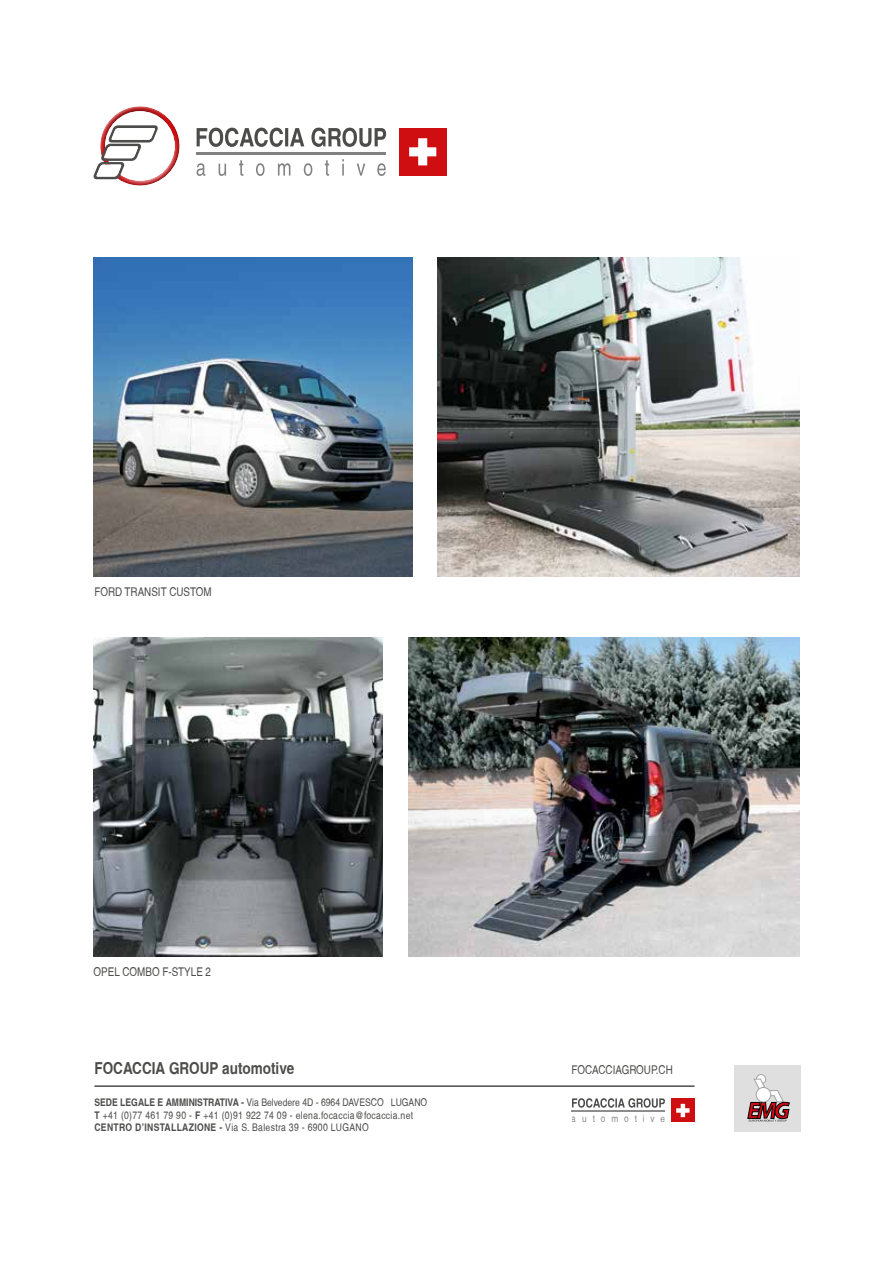
<style>
.page{position:relative;width:893px;height:1263px;background:#fff}
.page>*{position:absolute;margin:0;border:0;box-sizing:border-box;transform-origin:0 0}
.t1{font:700 condensed 16.5px "Helvetica";color:#4c4c4b}
.t2{font:condensed 12px "Helvetica";color:#4c4c4b}
.t3{font:condensed 10.5px/12.6px "Helvetica";letter-spacing:.03em;color:#4c4c4b}
.t4{font:condensed 10.05px "Helvetica";letter-spacing:.585em;color:#4c4c4b}
.s1{font-weight:700}
</style>
<div class="page">
<img style="left:408px;top:638px;width:391px;height:319px">
<img style="left:94px;top:638px;width:289px;height:319px">
<img style="left:94px;top:257px;width:318px;height:319px">
<img style="left:438px;top:257px;width:361px;height:319px">
<div style="left:734px;top:1065px;width:66px;height:66px;background:#dfdfdf"></div>
<hr style="left:94px;top:1085px;width:600px;height:2px;background:#4c4c4b">
<svg style="left:572px;top:1098px;width:93px;height:10px"></svg>
<hr style="left:571px;top:1111px;width:94px;height:1px;background:#8d8d8d">
<div style="left:671px;top:1099px;width:23px;height:23px;background:#cf0e12"></div>
<svg style="left:676px;top:1104px;width:13px;height:13px"></svg>
<svg style="left:748px;top:1074px;width:41px;height:47px"></svg>
<div style="left:756px;top:1087px;width:15px;height:15px;background:#fff;border-radius:50%"></div>
<div style="left:756px;top:1087px;width:15px;height:15px;border:1px solid #a3a4a4;border-radius:50%"></div>
<svg style="left:93px;top:106px;width:87px;height:80px"></svg>
<svg style="left:197px;top:159px;width:189px;height:17px"></svg>
<svg style="left:197px;top:128px;width:189px;height:19px"></svg>
<hr style="left:197px;top:152px;width:189px;height:2px;background:#818181">
<div style="left:399px;top:128px;width:47px;height:48px;background:#cf0e12"></div>
<svg style="left:409px;top:138px;width:27px;height:27px"></svg>
<p class="t2" style="left:94px;top:584px;width:119px">FORD TRANSIT CUSTOM</p>
<p class="t2" style="left:94px;top:965px;width:119px">OPEL COMBO F-STYLE 2</p>
<h1 class="t1" style="left:94px;top:1058px;width:201px">FOCACCIA GROUP automotive</h1>
<p class="t3" style="left:94px;top:1096px;width:334px"><span class="s1">SEDE LEGALE E AMMINISTRATIVA -</span> Via Belvedere 4D - 6964 DAVESCO LUGANO<br><span class="s1">T</span> +41 (0)77 461 79 90 - <span class="s1">F</span> +41 (0)91 922 74 09 - elena.focaccia@focaccia.net<br><span class="s1">CENTRO D’INSTALLAZIONE -</span> Via S. Balestra 39 - 6900 LUGANO</p>
<p class="t2" style="left:571px;top:1063px;width:103px">FOCACCIAGROUP.CH</p>
<p class="t4" style="left:572px;top:1112px;width:95px">automotive</p>
</div>
